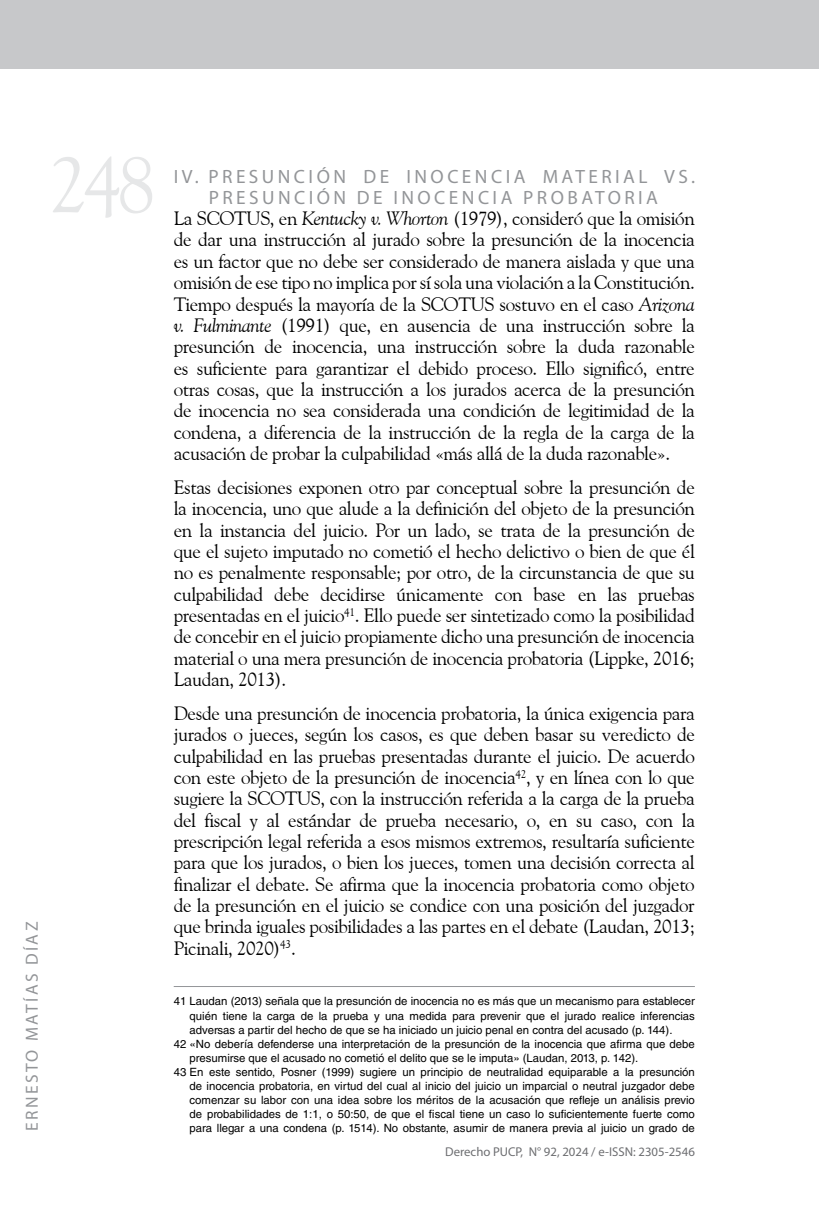
<style>
.page{position:relative;width:819px;height:1206px;background:#fff}
.page>*{position:absolute;margin:0;border:0;box-sizing:border-box;transform-origin:0 0}
.t1{font:78.75px "Goudy Old Style BT";color:#e6e7e8}
.t2{font:19.25px/21.3px "Goudy Old Style BT";letter-spacing:-.02em;color:#000;text-align:justify}
.t3{font:19.25px/20.5px "Myriad Pro";letter-spacing:.18em;color:#939598;text-align:center}
.t4{font:17.5px "Myriad Pro";letter-spacing:.14em;color:#939598}
.t5{font:12.78px "Myriad Pro";color:#6d6e71}
.t6{font:11.38px "Helvetica LT Std";color:#000}
.s1{font-style:italic}
</style>
<div class="page">
<div style="left:0;top:0;width:819px;height:69px;background:#c7c8ca"></div>
<hr style="left:174px;top:986px;width:520px;height:1px;background:#939598">
<h1 class="t1" style="left:49px;top:136px;width:109px">248</h1>
<p class="t4" style="left:21px;top:1131px;width:211px;rotate:-90deg">ERNESTO MATÍAS DÍAZ</p>
<p class="t3" style="left:174px;top:166px;width:522px">IV. PRESUNCIÓN DE INOCENCIA MATERIAL VS.<br>PRESUNCIÓN DE INOCENCIA PROBATORIA</p>
<p class="t2" style="left:174px;top:207px;width:522px">La SCOTUS, en <span class="s1">Kentucky v. Whorton</span> (1979), consideró que la omisión de dar una instrucción al jurado sobre la presunción de la inocencia es un factor que no debe ser considerado de manera aislada y que una omisión de ese tipo no implica por sí sola una violación a la Constitución.<br>Tiempo después la mayoría de la SCOTUS sostuvo en el caso <span class="s1">Arizona v. Fulminante</span> (1991) que, en ausencia de una instrucción sobre la presunción de inocencia, una instrucción sobre la duda razonable es suficiente para garantizar el debido proceso. Ello significó, entre otras cosas, que la instrucción a los jurados acerca de la presunción de inocencia no sea considerada una condición de legitimidad de la condena, a diferencia de la instrucción de la regla de la carga de la acusación de probar la culpabilidad «más allá de la duda razonable».</p>
<p class="t2" style="left:174px;top:476px;width:522px">Estas decisiones exponen otro par conceptual sobre la presunción de la inocencia, uno que alude a la definición del objeto de la presunción en la instancia del juicio. Por un lado, se trata de la presunción de que el sujeto imputado no cometió el hecho delictivo o bien de que él no es penalmente responsable; por otro, de la circunstancia de que su culpabilidad debe decidirse únicamente con base en las pruebas presentadas en el juicio<sup>41</sup>. Ello puede ser sintetizado como la posibilidad de concebir en el juicio propiamente dicho una presunción de inocencia material o una mera presunción de inocencia probatoria (Lippke, 2016; Laudan, 2013).</p>
<p class="t2" style="left:174px;top:702px;width:522px">Desde una presunción de inocencia probatoria, la única exigencia para jurados o jueces, según los casos, es que deben basar su veredicto de culpabilidad en las pruebas presentadas durante el juicio. De acuerdo con este objeto de la presunción de inocencia<sup>42</sup>, y en línea con lo que sugiere la SCOTUS, con la instrucción referida a la carga de la prueba del fiscal y al estándar de prueba necesario, o, en su caso, con la prescripción legal referida a esos mismos extremos, resultaría suficiente para que los jurados, o bien los jueces, tomen una decisión correcta al finalizar el debate. Se afirma que la inocencia probatoria como objeto de la presunción en el juicio se condice con una posición del juzgador que brinda iguales posibilidades a las partes en el debate (Laudan, 2013; Picinali, 2020)<sup>43</sup>.</p>
<p class="t6" style="left:174px;top:994px;width:522px">41 Laudan (2013) señala que la presunción de inocencia no es más que un mecanismo para establecer</p>
<p class="t6" style="left:190px;top:1008px;width:506px">quién tiene la carga de la prueba y una medida para prevenir que el jurado realice inferencias</p>
<p class="t6" style="left:190px;top:1022px;width:484px">adversas a partir del hecho de que se ha iniciado un juicio penal en contra del acusado (p. 144).</p>
<p class="t6" style="left:174px;top:1036px;width:522px">42 «No debería defenderse una interpretación de la presunción de la inocencia que afirma que debe</p>
<p class="t6" style="left:190px;top:1050px;width:450px">presumirse que el acusado no cometió el delito que se le imputa» (Laudan, 2013, p. 142).</p>
<p class="t6" style="left:174px;top:1064px;width:522px">43 En este sentido, Posner (1999) sugiere un principio de neutralidad equiparable a la presunción</p>
<p class="t6" style="left:190px;top:1078px;width:507px">de inocencia probatoria, en virtud del cual al inicio del juicio un imparcial o neutral juzgador debe</p>
<p class="t6" style="left:190px;top:1092px;width:506px">comenzar su labor con una idea sobre los méritos de la acusación que refleje un análisis previo</p>
<p class="t6" style="left:190px;top:1106px;width:506px">de probabilidades de 1:1, o 50:50, de que el fiscal tiene un caso lo suficientemente fuerte como</p>
<p class="t6" style="left:190px;top:1120px;width:506px">para llegar a una condena (p. 1514). No obstante, asumir de manera previa al juicio un grado de</p>
<p class="t5" style="left:445px;top:1144px;width:251px">Derecho PUCP, N° 92, 2024 / e-ISSN: 2305-2546</p>
</div>
